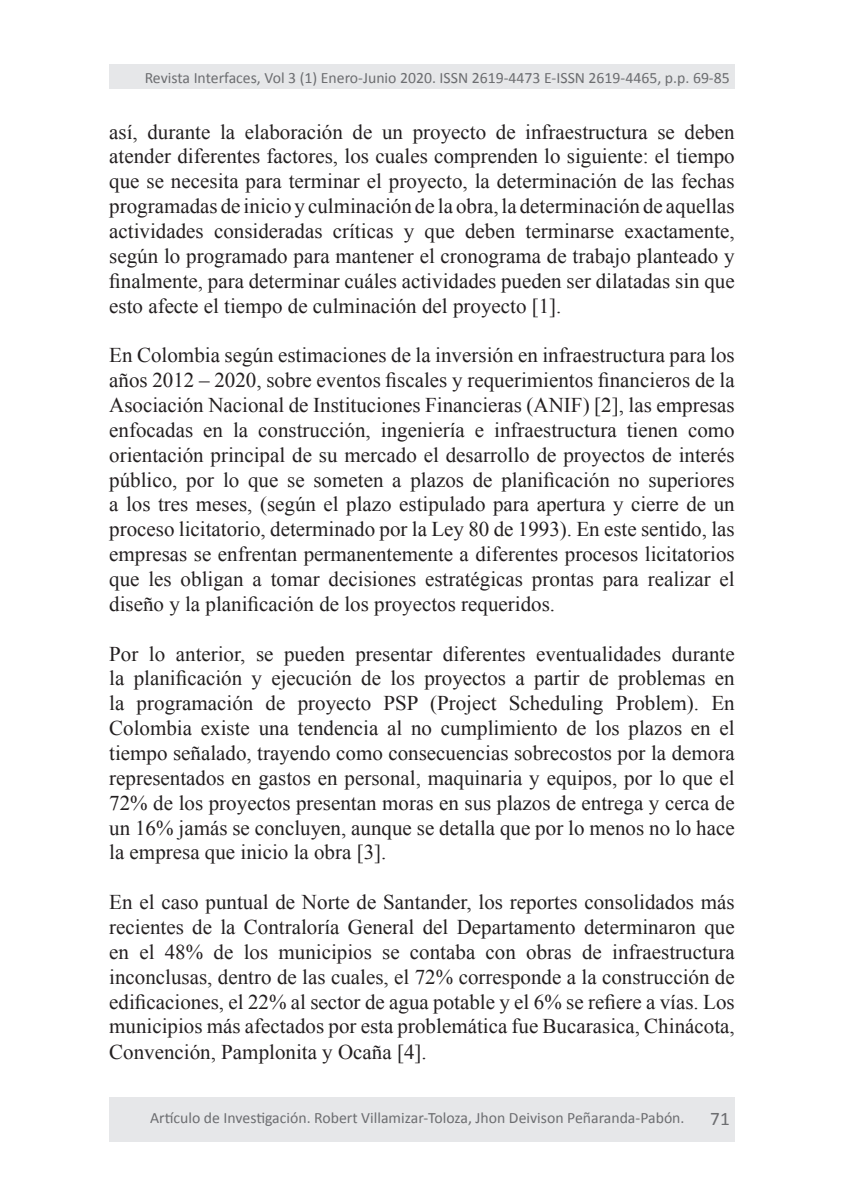
<style>
.page{position:relative;width:844px;height:1191px;background:#fff}
.page>*{position:absolute;margin:0;border:0;box-sizing:border-box;transform-origin:0 0}
.t1{font:21px/24.8px "Times New Roman";color:#231f20;text-align:justify}
.t2{font:19.25px "Calibri";color:#6c6d70}
.t3{font:15.75px "Calibri";color:#6c6d70}
</style>
<div class="page">
<div style="left:109px;top:1097px;width:625px;height:44px;background:#e6e7e9"></div>
<div style="left:109px;top:64px;width:625px;height:25px;background:#e6e7e9"></div>
<p class="t3" style="left:145px;top:68px;width:586px">Revista Interfaces, Vol 3 (1) Enero-Junio 2020. ISSN 2619-4473 E-ISSN 2619-4465, p.p. 69-85</p>
<p class="t1" style="left:109px;top:119px;width:627px">así, durante la elaboración de un proyecto de infraestructura se deben atender diferentes factores, los cuales comprenden lo siguiente: el tiempo que se necesita para terminar el proyecto, la determinación de las fechas programadas de inicio y culminación de la obra, la determinación de aquellas actividades consideradas críticas y que deben terminarse exactamente, según lo programado para mantener el cronograma de trabajo planteado y finalmente, para determinar cuáles actividades pueden ser dilatadas sin que esto afecte el tiempo de culminación del proyecto [1].</p>
<p class="t1" style="left:109px;top:342px;width:627px">En Colombia según estimaciones de la inversión en infraestructura para los años 2012 – 2020, sobre eventos fiscales y requerimientos financieros de la Asociación Nacional de Instituciones Financieras (ANIF) [2], las empresas enfocadas en la construcción, ingeniería e infraestructura tienen como orientación principal de su mercado el desarrollo de proyectos de interés público, por lo que se someten a plazos de planificación no superiores a los tres meses, (según el plazo estipulado para apertura y cierre de un proceso licitatorio, determinado por la Ley 80 de 1993). En este sentido, las empresas se enfrentan permanentemente a diferentes procesos licitatorios que les obligan a tomar decisiones estratégicas prontas para realizar el diseño y la planificación de los proyectos requeridos.</p>
<p class="t1" style="left:109px;top:641px;width:627px">Por lo anterior, se pueden presentar diferentes eventualidades durante la planificación y ejecución de los proyectos a partir de problemas en la programación de proyecto PSP (Project Scheduling Problem). En Colombia existe una tendencia al no cumplimiento de los plazos en el tiempo señalado, trayendo como consecuencias sobrecostos por la demora representados en gastos en personal, maquinaria y equipos, por lo que el 72% de los proyectos presentan moras en sus plazos de entrega y cerca de un 16% jamás se concluyen, aunque se detalla que por lo menos no lo hace la empresa que inicio la obra [3].</p>
<p class="t1" style="left:109px;top:889px;width:627px">En el caso puntual de Norte de Santander, los reportes consolidados más recientes de la Contraloría General del Departamento determinaron que en el 48% de los municipios se contaba con obras de infraestructura inconclusas, dentro de las cuales, el 72% corresponde a la construcción de edificaciones, el 22% al sector de agua potable y el 6% se refiere a vías. Los municipios más afectados por esta problemática fue Bucarasica, Chinácota, Convención, Pamplonita y Ocaña [4].</p>
<p class="t3" style="left:150px;top:1108px;width:536px">Artículo de Investigación. Robert Villamizar-Toloza, Jhon Deivison Peñaranda-Pabón.</p>
<p class="t2" style="left:710px;top:1106px;width:21px">71</p>
</div>
